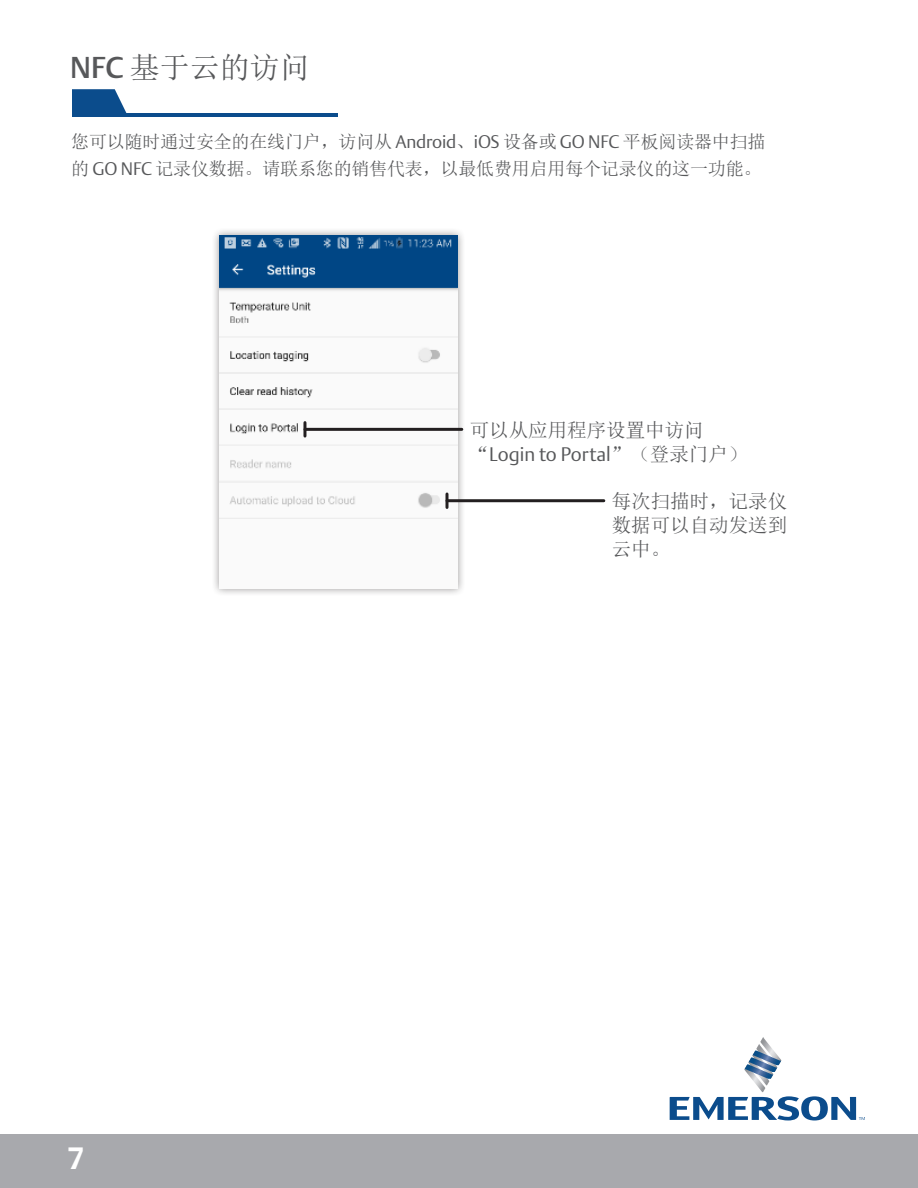
<style>
.page{position:relative;width:918px;height:1188px;background:#fff}
.page>*{position:absolute;margin:0;border:0;box-sizing:border-box;transform-origin:0 0}
.t1{font:30px "Sim Sun";color:#57585a}
.t2{font:700 30px "DTL Argo T";color:#fff}
.t3{font:19.5px/24px "Sim Sun";color:#57585a}
.t4{font:18px/27px "Sim Sun";letter-spacing:-.01em;color:#57585a}
.s1{font-family:"DTL Argo T";font-weight:500}
.s2{font-family:"DTL Argo T";font-weight:300}
</style>
<div class="page">
<svg style="left:670px;top:1037px;width:195px;height:84px"></svg>
<div style="left:0;top:1134px;width:918px;height:54px;background:#a8a9ad"></div>
<div style="left:211px;top:227px;width:255px;height:370px;background:#231f20;opacity:.47"></div>
<img style="left:219px;top:235px;width:239px;height:353px">
<svg style="left:72px;top:89px;width:55px;height:24px"></svg>
<hr style="left:71px;top:113px;width:267px;height:3px;background:#0b4c8c">
<hr style="left:305px;top:428px;width:157px;height:3px;background:#231f20">
<svg style="left:303px;top:423px;width:3px;height:13px"></svg>
<hr style="left:447px;top:499px;width:157px;height:3px;background:#231f20">
<svg style="left:446px;top:494px;width:2px;height:13px"></svg>
<p class="t1" style="left:70px;top:52px;width:241px"><span class="s1">NFC</span> 基于云的访问</p>
<p class="t4" style="left:71px;top:128px;width:696px">您可以随时通过安全的在线门户，访问从 <span class="s2">Android</span>、<span class="s2">iOS</span> 设备或 <span class="s2">GO NFC</span> 平板阅读器中扫描的 <span class="s2">GO NFC</span> 记录仪数据。请联系您的销售代表，以最低费用启用每个记录仪的这一功能。</p>
<h1 class="t2" style="left:68px;top:1140px;width:19px">7</h1>
<p class="t3" style="left:470px;top:418px;width:279px">可以从应用程序设置中访问“<span class="s2">Login to Portal</span>”（登录门户）</p>
<p class="t3" style="left:612px;top:489px;width:177px;text-align:justify">每次扫描时，记录仪数据可以自动发送到云中。</p>
</div>
